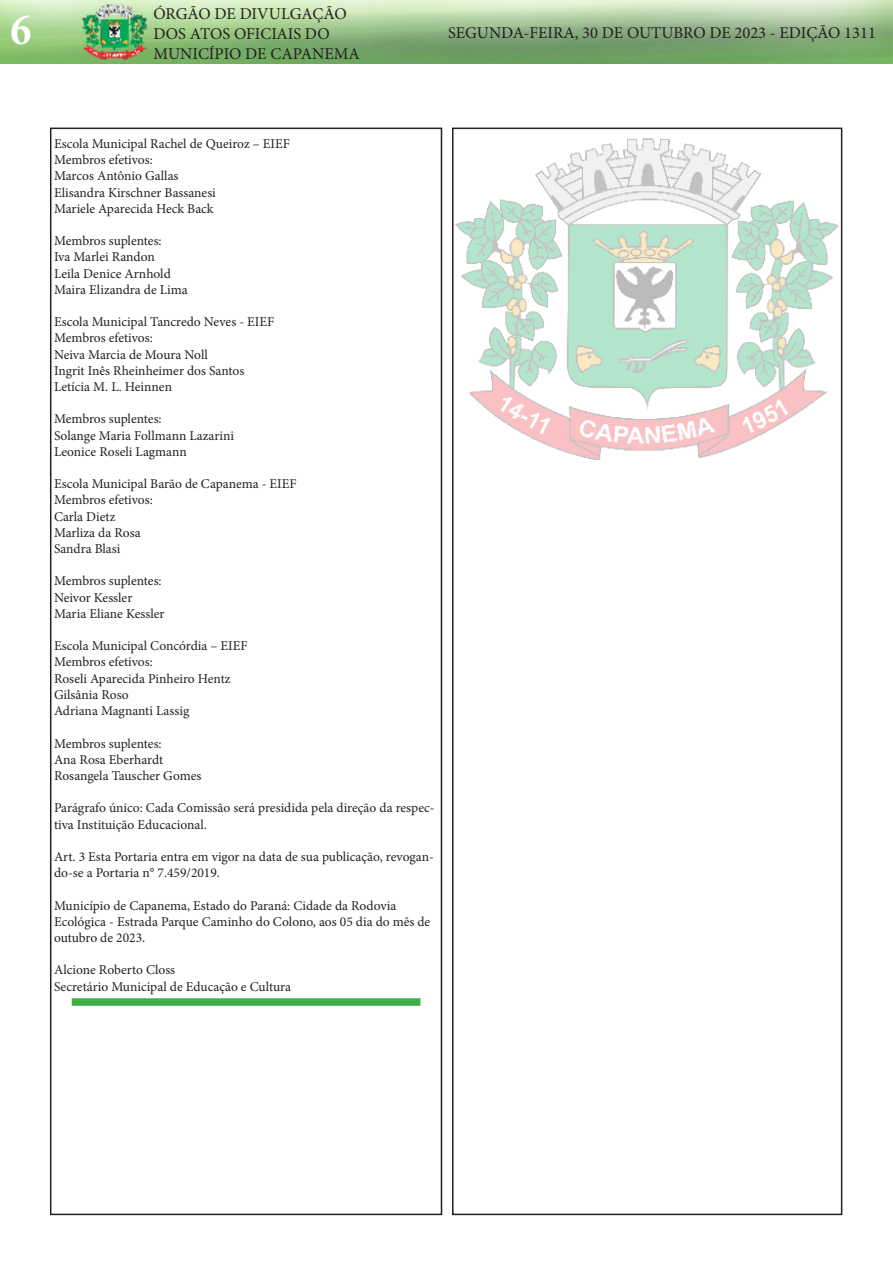
<style>
.page{position:relative;width:893px;height:1263px;background:#fff}
.page>*{position:absolute;margin:0;border:0;box-sizing:border-box;transform-origin:0 0}
.t1{font:700 condensed 45px "Minion Pro";color:#fff}
.t2{font:16.5px/19.8px "Minion Pro";color:#231f20}
.t3{font:13.5px/16.2px "Minion Pro";color:#231f20}
</style>
<div class="page">
<div style="left:50px;top:128px;width:392px;height:1087px;border:2px solid #231f20"></div>
<img style="left:0;top:0;width:893px;height:64px">
<div style="left:452px;top:128px;width:390px;height:1087px;border:2px solid #231f20"></div>
<div style="left:72px;top:998px;width:348px;height:8px;background:#40ae49"></div>
<img style="left:455px;top:138px;width:384px;height:322px">
<h1 class="t1" style="left:11px;top:-1px;width:22px">6</h1>
<p class="t2" style="left:153px;top:4px;width:208px">ÓRGÃO DE DIVULGAÇÃO<br>DOS ATOS OFICIAIS DO<br>MUNICÍPIO DE CAPANEMA</p>
<p class="t2" style="left:448px;top:23px;width:429px">SEGUNDA-FEIRA, 30 DE OUTUBRO DE 2023 - EDIÇÃO 1311</p>
<p class="t3" style="left:54px;top:136px;width:237px">Escola Municipal Rachel de Queiroz – EIEF</p>
<p class="t3" style="left:54px;top:152px;width:100px">Membros efetivos:</p>
<p class="t3" style="left:54px;top:168px;width:126px">Marcos Antônio Gallas</p>
<p class="t3" style="left:54px;top:184px;width:163px">Elisandra Kirschner Bassanesi</p>
<p class="t3" style="left:54px;top:200px;width:161px">Mariele Aparecida Heck Back</p>
<p class="t3" style="left:54px;top:233px;width:109px">Membros suplentes:</p>
<p class="t3" style="left:54px;top:249px;width:102px">Iva Marlei Randon</p>
<p class="t3" style="left:54px;top:265px;width:118px">Leila Denice Arnhold</p>
<p class="t3" style="left:54px;top:281px;width:135px">Maira Elizandra de Lima</p>
<p class="t3" style="left:54px;top:314px;width:222px">Escola Municipal Tancredo Neves - EIEF</p>
<p class="t3" style="left:54px;top:330px;width:100px">Membros efetivos:</p>
<p class="t3" style="left:54px;top:346px;width:155px">Neiva Marcia de Moura Noll</p>
<p class="t3" style="left:54px;top:362px;width:192px">Ingrit Inês Rheinheimer dos Santos</p>
<p class="t3" style="left:54px;top:379px;width:120px">Letícia M. L. Heinnen</p>
<p class="t3" style="left:54px;top:411px;width:109px">Membros suplentes:</p>
<p class="t3" style="left:54px;top:427px;width:182px">Solange Maria Follmann Lazarini</p>
<p class="t3" style="left:54px;top:443px;width:134px">Leonice Roseli Lagmann</p>
<p class="t3" style="left:54px;top:476px;width:244px">Escola Municipal Barão de Capanema - EIEF</p>
<p class="t3" style="left:54px;top:492px;width:100px">Membros efetivos:</p>
<p class="t3" style="left:54px;top:508px;width:63px">Carla Dietz</p>
<p class="t3" style="left:54px;top:524px;width:88px">Marliza da Rosa</p>
<p class="t3" style="left:54px;top:541px;width:68px">Sandra Blasi</p>
<p class="t3" style="left:54px;top:573px;width:109px">Membros suplentes:</p>
<p class="t3" style="left:54px;top:589px;width:80px">Neivor Kessler</p>
<p class="t3" style="left:54px;top:605px;width:112px">Maria Eliane Kessler</p>
<p class="t3" style="left:54px;top:638px;width:195px">Escola Municipal Concórdia – EIEF</p>
<p class="t3" style="left:54px;top:654px;width:100px">Membros efetivos:</p>
<p class="t3" style="left:54px;top:670px;width:178px">Roseli Aparecida Pinheiro Hentz</p>
<p class="t3" style="left:54px;top:686px;width:76px">Gilsânia Roso</p>
<p class="t3" style="left:54px;top:703px;width:137px">Adriana Magnanti Lassig</p>
<p class="t3" style="left:54px;top:735px;width:109px">Membros suplentes:</p>
<p class="t3" style="left:54px;top:751px;width:111px">Ana Rosa Eberhardt</p>
<p class="t3" style="left:54px;top:767px;width:149px">Rosangela Tauscher Gomes</p>
<p class="t3" style="left:54px;top:800px;width:382px">Parágrafo único: Cada Comissão será presidida pela direção da respec&shy;tiva Instituição Educacional.</p>
<p class="t3" style="left:54px;top:848px;width:381px">Art. 3 Esta Portaria entra em vigor na data de sua publicação, revogan&shy;do-se a Portaria n° 7.459/2019.</p>
<p class="t3" style="left:54px;top:897px;width:378px">Município de Capanema, Estado do Paraná: Cidade da Rodovia<br>Ecológica - Estrada Parque Caminho do Colono, aos 05 dia do mês de outubro de 2023.</p>
<p class="t3" style="left:54px;top:962px;width:123px">Alcione Roberto Closs</p>
<p class="t3" style="left:54px;top:978px;width:239px">Secretário Municipal de Educação e Cultura</p>
</div>
